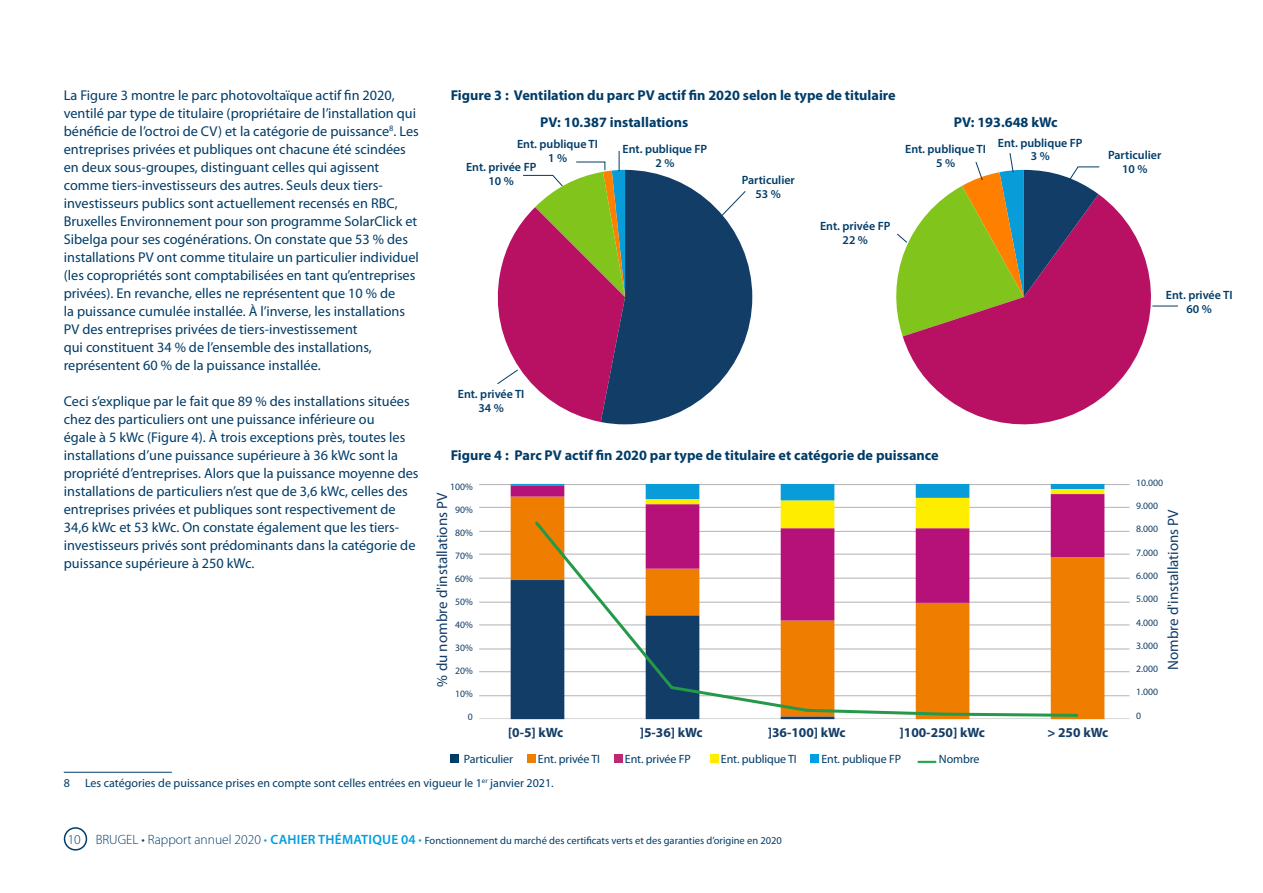
<style>
.page{position:relative;width:1263px;height:893px;background:#fff}
.page>*{position:absolute;margin:0;border:0;box-sizing:border-box;transform-origin:0 0}
.t1{font:15px "Myriad Pro";color:#123d68}
.t2{font:14.25px/18px "Myriad Pro";color:#003c68}
.t3{font:700 14.25px "Myriad Pro";color:#003c68}
.t4{font:700 13.5px "Myriad Pro";color:#133d65}
.t5{font:600 12px/13.5px "Myriad Pro";color:#003c68;text-align:center}
.t6{font:12px "Myriad Pro";letter-spacing:-.005em;color:#003c68}
.t7{font:10.5px "Myriad Pro";color:#003c68}
.t8{font:9.75px "Myriad Pro";color:#133d65}
.s1{font-weight:300;font-size:13.5px}
.s2{font-weight:300;font-size:13.5px;color:#009fe3}
.s3{font-weight:600;font-size:13.5px;color:#009fe3}
</style>
<div class="page">
<hr style="left:64px;top:772px;width:108px;height:1px;background:#003c68">
<div style="left:451px;top:755px;width:8px;height:8px;background:#003c68"></div>
<div style="left:527px;top:755px;width:9px;height:8px;background:#ef7d00"></div>
<div style="left:614px;top:755px;width:9px;height:8px;background:#bf2871"></div>
<div style="left:710px;top:755px;width:9px;height:8px;background:#ffed00"></div>
<div style="left:811px;top:755px;width:8px;height:8px;background:#009fe3"></div>
<svg style="left:918px;top:761px;width:17px;height:2px"></svg>
<hr style="left:479px;top:718px;width:650px;height:1px;background:#d9d9d9">
<hr style="left:479px;top:695px;width:650px;height:1px;background:#b3b3b3">
<hr style="left:479px;top:671px;width:650px;height:1px;background:#b3b3b3">
<hr style="left:479px;top:649px;width:650px;height:1px;background:#b3b3b3">
<hr style="left:479px;top:625px;width:650px;height:1px;background:#b3b3b3">
<hr style="left:479px;top:602px;width:650px;height:1px;background:#b3b3b3">
<hr style="left:479px;top:578px;width:650px;height:1px;background:#b3b3b3">
<hr style="left:479px;top:554px;width:650px;height:1px;background:#b3b3b3">
<hr style="left:479px;top:531px;width:650px;height:1px;background:#b3b3b3">
<hr style="left:479px;top:507px;width:650px;height:1px;background:#b3b3b3">
<hr style="left:479px;top:484px;width:650px;height:1px;background:#b3b3b3">
<svg style="left:511px;top:528px;width:593px;height:92px;background:#e2661a"></svg>
<svg style="left:511px;top:484px;width:593px;height:44px"></svg>
<div style="left:511px;top:580px;width:323px;height:139px;background:#123d67"></div>
<svg style="left:532px;top:519px;width:548px;height:199px"></svg>
<svg style="left:903px;top:195px;width:265px;height:229px;fill:#b81164"></svg>
<svg style="left:497px;top:151px;width:255px;height:273px"></svg>
<svg style="left:1152px;top:306px;width:26px;height:1px"></svg>
<svg style="left:896px;top:153px;width:204px;height:183px"></svg>
<div style="left:64px;top:827px;width:23px;height:24px;border:2px solid #003c68;border-radius:50%"></div>
<p class="t2" style="left:64px;top:86px;width:357px">La Figure 3 montre le parc photovoltaïque actif fin 2020, ventilé par type de titulaire (propriétaire de l’installation qui bénéficie de l’octroi de CV) et la catégorie de puissance<sup>8</sup>. Les entreprises privées et publiques ont chacune été scindées en deux sous-groupes, distinguant celles qui agissent comme tiers-investisseurs des autres. Seuls deux tiers&shy;investisseurs publics sont actuellement recensés en RBC, Bruxelles Environnement pour son programme SolarClick et Sibelga pour ses cogénérations. On constate que 53 % des installations PV ont comme titulaire un particulier individuel (les copropriétés sont comptabilisées en tant qu’entreprises privées). En revanche, elles ne représentent que 10 % de<br>la puissance cumulée installée. À l’inverse, les installations PV des entreprises privées de tiers-investissement<br>qui constituent 34 % de l’ensemble des installations, représentent 60 % de la puissance installée.</p>
<p class="t2" style="left:64px;top:392px;width:356px">Ceci s’explique par le fait que 89 % des installations situées chez des particuliers ont une puissance inférieure ou<br>égale à 5 kWc (Figure 4). À trois exceptions près, toutes les installations d’une puissance supérieure à 36 kWc sont la propriété d’entreprises. Alors que la puissance moyenne des installations de particuliers n’est que de 3,6 kWc, celles des entreprises privées et publiques sont respectivement de 34,6 kWc et 53 kWc. On constate également que les tiers&shy;investisseurs privés sont prédominants dans la catégorie de puissance supérieure à 250 kWc.</p>
<p class="t3" style="left:451px;top:87px;width:446px">Figure 3 : Ventilation du parc PV actif fin 2020 selon le type de titulaire</p>
<p class="t3" style="left:540px;top:114px;width:149px">PV: 10.387 installations</p>
<p class="t3" style="left:954px;top:114px;width:105px">PV: 193.648 kWc</p>
<p class="t5" style="left:623px;top:142px;width:86px">Ent. publique FP<br>2 %</p>
<p class="t5" style="left:998px;top:135px;width:86px">Ent. publique FP<br>3 %</p>
<p class="t5" style="left:517px;top:137px;width:82px">Ent. publique TI<br>1 %</p>
<p class="t5" style="left:905px;top:142px;width:82px">Ent. publique TI<br>5 %</p>
<p class="t5" style="left:466px;top:160px;width:72px">Ent. privée FP<br>10 %</p>
<p class="t5" style="left:742px;top:173px;width:55px">Particulier<br>53 %</p>
<p class="t5" style="left:820px;top:219px;width:72px">Ent. privée FP<br>22 %</p>
<p class="t5" style="left:1108px;top:148px;width:55px">Particulier<br>10 %</p>
<p class="t5" style="left:1166px;top:288px;width:68px">Ent. privée TI<br>60 %</p>
<p class="t5" style="left:458px;top:387px;width:68px">Ent. privée TI<br>34 %</p>
<p class="t3" style="left:451px;top:447px;width:489px">Figure 4 : Parc PV actif fin 2020 par type de titulaire et catégorie de puissance</p>
<p class="t8" style="left:450px;top:481px;width:24px">100%</p>
<p class="t8" style="left:1136px;top:477px;width:29px">10.000</p>
<p class="t1" style="left:434px;top:686px;width:196px;rotate:-90deg">% du nombre d'installations PV</p>
<p class="t8" style="left:455px;top:504px;width:19px">90%</p>
<p class="t8" style="left:455px;top:527px;width:19px">80%</p>
<p class="t8" style="left:455px;top:550px;width:19px">70%</p>
<p class="t8" style="left:455px;top:573px;width:19px">60%</p>
<p class="t8" style="left:455px;top:596px;width:19px">50%</p>
<p class="t8" style="left:455px;top:619px;width:19px">40%</p>
<p class="t8" style="left:455px;top:642px;width:19px">30%</p>
<p class="t8" style="left:455px;top:665px;width:19px">20%</p>
<p class="t8" style="left:1136px;top:500px;width:24px">9.000</p>
<p class="t8" style="left:1136px;top:524px;width:24px">8.000</p>
<p class="t8" style="left:1136px;top:547px;width:24px">7.000</p>
<p class="t8" style="left:1136px;top:570px;width:24px">6.000</p>
<p class="t8" style="left:1136px;top:594px;width:24px">5.000</p>
<p class="t8" style="left:1136px;top:617px;width:24px">4.000</p>
<p class="t8" style="left:1136px;top:640px;width:24px">3.000</p>
<p class="t8" style="left:1136px;top:663px;width:24px">2.000</p>
<p class="t1" style="left:1165px;top:670px;width:162px;rotate:-90deg">Nombre d'installations PV</p>
<p class="t8" style="left:455px;top:688px;width:19px">10%</p>
<p class="t8" style="left:1136px;top:687px;width:24px">1.000</p>
<p class="t8" style="left:468px;top:711px;width:7px">0</p>
<p class="t8" style="left:1136px;top:710px;width:7px">0</p>
<p class="t4" style="left:508px;top:725px;width:57px">[0-5] kWc</p>
<p class="t4" style="left:640px;top:725px;width:64px">]5-36] kWc</p>
<p class="t4" style="left:768px;top:725px;width:79px">]36-100] kWc</p>
<p class="t4" style="left:899px;top:725px;width:87px">]100-250] kWc</p>
<p class="t4" style="left:1047px;top:725px;width:62px">&gt; 250 kWc</p>
<p class="t6" style="left:464px;top:752px;width:51px">Particulier</p>
<p class="t6" style="left:538px;top:752px;width:64px">Ent. privée TI</p>
<p class="t6" style="left:625px;top:752px;width:68px">Ent. privée FP</p>
<p class="t6" style="left:721px;top:752px;width:77px">Ent. publique TI</p>
<p class="t6" style="left:821px;top:752px;width:81px">Ent. publique FP</p>
<p class="t6" style="left:939px;top:752px;width:42px">Nombre</p>
<p class="t6" style="left:64px;top:777px;width:8px">8</p>
<p class="t6" style="left:85px;top:777px;width:470px">Les catégories de puissance prises en compte sont celles entrées en vigueur le 1<sup>er</sup> janvier 2021.</p>
<p class="t7" style="left:68px;top:834px;width:716px"><span class="s1">10 BRUGEL • Rapport annuel 2020</span> <span class="s2">•</span> <span class="s3">CAHIER THÉMATIQUE 04</span> <span class="s2">•</span> Fonctionnement du marché des certificats verts et des garanties d’origine en 2020</p>
</div>
